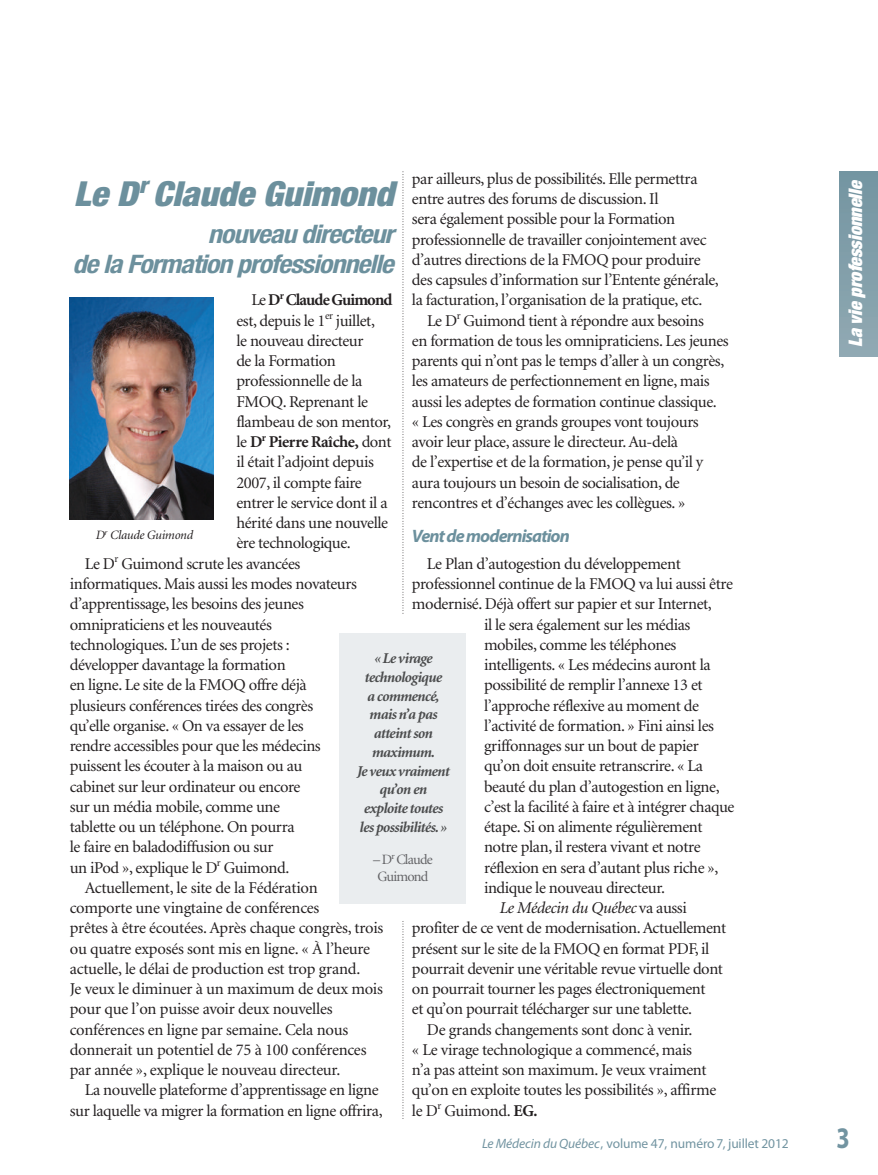
<style>
.page{position:relative;width:878px;height:1175px;background:#fff}
.page>*{position:absolute;margin:0;border:0;box-sizing:border-box;transform-origin:0 0}
.t1{font:italic 900 condensed 34.5px "Helvetica Neue";letter-spacing:-.005em;color:#6c909d;scale:1.05 1}
.t2{font:700 30px "Myriad Pro";color:#7294a1;scale:.8 1}
.t3{font:italic 700 condensed 25.5px/30px "Helvetica Neue";letter-spacing:-.035em;color:#6c909d;text-align:right;scale:1.1 1}
.t4{font:italic 900 expanded 18.75px "Helvetica Neue";color:#fff}
.t5{font:italic 700 18px "Myriad Pro";letter-spacing:-.05em;color:#6c909d}
.t6{font:16.5px "Minion";letter-spacing:-.025em;color:#231f20}
.t7{font:italic 16.5px "Minion";letter-spacing:-.025em;color:#231f20}
.t8{font:700 16.5px "Minion";letter-spacing:-.025em;color:#231f20}
.t9{font:700 16.5px "Minion";letter-spacing:-.05em;color:#231f20}
.t10{font:italic 700 15px/18.8px "Minion";letter-spacing:-.045em;color:#4b4c4d;text-align:center}
.t11{font:14.25px/16.5px "Minion";letter-spacing:-.055em;color:#636366;text-align:center}
.t12{font:13.5px "Myriad Pro";letter-spacing:-.01em;color:#7294a1}
.t13{font:italic 12.75px "Minion";letter-spacing:-.015em;color:#231f20}
.s1{font-style:normal}
.s2{font-weight:700}
.s3{font-style:italic}
.s4{font-weight:400}
</style>
<div class="page">
<img style="left:70px;top:297px;width:144px;height:223px">
<div style="left:340px;top:633px;width:126px;height:270px;background:#eaedef"></div>
<svg style="left:402px;top:172px;width:1px;height:442px"></svg>
<svg style="left:402px;top:921px;width:1px;height:198px"></svg>
<div style="left:839px;top:172px;width:39px;height:184px;background:linear-gradient(to bottom,#7395a1,#90a9b3)"></div>
<p class="t6" style="left:412px;top:172px;width:287px">par ailleurs, plus de possibilités. Elle permettra</p>
<p class="t6" style="left:412px;top:192px;width:248px">entre autres des forums de discussion. Il</p>
<p class="t6" style="left:412px;top:212px;width:265px">sera également possible pour la Formation</p>
<p class="t6" style="left:412px;top:233px;width:296px">professionnelle de travailler conjointement avec</p>
<p class="t6" style="left:412px;top:253px;width:290px">d’autres directions de la FMOQ pour produire</p>
<p class="t6" style="left:412px;top:273px;width:308px">des capsules d’information sur l’Entente générale,</p>
<p class="t6" style="left:412px;top:293px;width:292px">la facturation, l’organisation de la pratique, etc.</p>
<p class="t6" style="left:427px;top:314px;width:278px">Le D<sup>r</sup> Guimond tient à répondre aux besoins</p>
<p class="t6" style="left:412px;top:334px;width:318px">en formation de tous les omnipraticiens. Les jeunes</p>
<p class="t6" style="left:412px;top:354px;width:314px">parents qui n’ont pas le temps d’aller à un congrès,</p>
<p class="t6" style="left:412px;top:375px;width:299px">les amateurs de perfectionnement en ligne, mais</p>
<p class="t6" style="left:412px;top:395px;width:306px">aussi les adeptes de formation continue classique.</p>
<p class="t6" style="left:412px;top:415px;width:288px">« Les congrès en grands groupes vont toujours</p>
<p class="t6" style="left:412px;top:435px;width:267px">avoir leur place, assure le directeur. Au-delà</p>
<p class="t6" style="left:412px;top:456px;width:293px">de l’expertise et de la formation, je pense qu’il y</p>
<p class="t6" style="left:412px;top:476px;width:269px">aura toujours un besoin de socialisation, de</p>
<p class="t6" style="left:412px;top:496px;width:275px">rencontres et d’échanges avec les collègues. »</p>
<p class="t5" style="left:412px;top:529px;width:159px">Vent de modernisation</p>
<p class="t6" style="left:427px;top:557px;width:255px">Le Plan d’autogestion du développement</p>
<p class="t6" style="left:412px;top:577px;width:322px">professionnel continue de la FMOQ va lui aussi être</p>
<p class="t6" style="left:412px;top:597px;width:301px">modernisé. Déjà offert sur papier et sur Internet,</p>
<p class="t6" style="left:484px;top:618px;width:208px">il le sera également sur les médias</p>
<p class="t6" style="left:484px;top:638px;width:194px">mobiles, comme les téléphones</p>
<p class="t6" style="left:484px;top:658px;width:228px">intelligents. « Les médecins auront la</p>
<p class="t6" style="left:484px;top:678px;width:220px">possibilité de remplir l’annexe 13 et</p>
<p class="t6" style="left:484px;top:699px;width:216px">l’approche réflexive au moment de</p>
<p class="t6" style="left:484px;top:719px;width:231px">l’activité de formation. » Fini ainsi les</p>
<p class="t6" style="left:484px;top:739px;width:216px">griffonnages sur un bout de papier</p>
<p class="t6" style="left:484px;top:759px;width:220px">qu’on doit ensuite retranscrire. « La</p>
<p class="t6" style="left:484px;top:779px;width:237px">beauté du plan d’autogestion en ligne,</p>
<p class="t6" style="left:484px;top:800px;width:252px">c’est la facilité à faire et à intégrer chaque</p>
<p class="t6" style="left:484px;top:820px;width:220px">étape. Si on alimente régulièrement</p>
<p class="t6" style="left:484px;top:840px;width:218px">notre plan, il restera vivant et notre</p>
<p class="t6" style="left:484px;top:860px;width:236px">réflexion en sera d’autant plus riche »,</p>
<p class="t6" style="left:484px;top:881px;width:182px">indique le nouveau directeur.</p>
<p class="t7" style="left:499px;top:901px;width:189px">Le Médecin du Québec <span class="s1">va aussi</span></p>
<p class="t6" style="left:412px;top:921px;width:316px">profiter de ce vent de modernisation. Actuellement</p>
<p class="t6" style="left:412px;top:941px;width:299px">présent sur le site de la FMOQ en format PDF, il</p>
<p class="t6" style="left:412px;top:962px;width:312px">pourrait devenir une véritable revue virtuelle dont</p>
<p class="t6" style="left:412px;top:982px;width:295px">on pourrait tourner les pages électroniquement</p>
<p class="t6" style="left:412px;top:1002px;width:282px">et qu’on pourrait télécharger sur une tablette.</p>
<p class="t6" style="left:427px;top:1022px;width:267px">De grands changements sont donc à venir.</p>
<p class="t6" style="left:412px;top:1043px;width:281px">« Le virage technologique a commencé, mais</p>
<p class="t6" style="left:412px;top:1063px;width:296px">n’a pas atteint son maximum. Je veux vraiment</p>
<p class="t6" style="left:412px;top:1083px;width:306px">qu’on en exploite toutes les possibilités », affirme</p>
<p class="t6" style="left:412px;top:1104px;width:127px">le D<sup>r</sup> Guimond. <span class="s2">EG.</span></p>
<p class="t12" style="left:482px;top:1138px;width:308px"><span class="s3">Le Médecin du Québec</span>, volume 47, numéro 7, juillet 2012</p>
<h2 class="t2" style="left:836px;top:1126px;width:18px">3</h2>
<p class="t4" style="left:848px;top:347px;width:169px;rotate:-90deg">La vie professionnelle</p>
<h1 class="t1" style="left:74px;top:181px;width:306px">Le D<sup>r</sup> Claude Guimond</h1>
<h3 class="t3" style="left:72px;top:221px;width:294px">nouveau directeur<br>de la Formation professionnelle</h3>
<p class="t9" style="left:251px;top:294px;width:143px"><span class="s4">Le</span> D<sup>r</sup> Claude Guimond</p>
<p class="t6" style="left:236px;top:314px;width:140px">est, depuis le 1<sup>er</sup> juillet,</p>
<p class="t6" style="left:236px;top:334px;width:129px">le nouveau directeur</p>
<p class="t6" style="left:236px;top:354px;width:101px">de la Formation</p>
<p class="t6" style="left:236px;top:375px;width:127px">professionnelle de la</p>
<p class="t6" style="left:236px;top:395px;width:133px">FMOQ. Reprenant le</p>
<p class="t6" style="left:236px;top:415px;width:156px">flambeau de son mentor,</p>
<p class="t8" style="left:236px;top:435px;width:157px"><span class="s4">le</span> D<sup>r</sup> Pierre Raîche, <span class="s4">dont</span></p>
<p class="t6" style="left:236px;top:456px;width:139px">il était l’adjoint depuis</p>
<p class="t6" style="left:236px;top:476px;width:127px">2007, il compte faire</p>
<p class="t6" style="left:236px;top:496px;width:153px">entrer le service dont il a</p>
<p class="t6" style="left:236px;top:516px;width:153px">hérité dans une nouvelle</p>
<p class="t6" style="left:236px;top:537px;width:116px">ère technologique.</p>
<p class="t6" style="left:85px;top:557px;width:217px">Le D<sup>r</sup> Guimond scrute les avancées</p>
<p class="t6" style="left:70px;top:577px;width:288px">informatiques. Mais aussi les modes novateurs</p>
<p class="t6" style="left:70px;top:597px;width:236px">d’apprentissage, les besoins des jeunes</p>
<p class="t6" style="left:70px;top:618px;width:204px">omnipraticiens et les nouveautés</p>
<p class="t6" style="left:70px;top:638px;width:221px">technologiques. L’un de ses projets :</p>
<p class="t6" style="left:70px;top:658px;width:217px">développer davantage la formation</p>
<p class="t6" style="left:70px;top:678px;width:238px">en ligne. Le site de la FMOQ offre déjà</p>
<p class="t6" style="left:70px;top:699px;width:245px">plusieurs conférences tirées des congrès</p>
<p class="t6" style="left:70px;top:719px;width:235px">qu’elle organise. « On va essayer de les</p>
<p class="t6" style="left:70px;top:739px;width:252px">rendre accessibles pour que les médecins</p>
<p class="t6" style="left:70px;top:759px;width:234px">puissent les écouter à la maison ou au</p>
<p class="t6" style="left:70px;top:779px;width:232px">cabinet sur leur ordinateur ou encore</p>
<p class="t6" style="left:70px;top:800px;width:212px">sur un média mobile, comme une</p>
<p class="t6" style="left:70px;top:820px;width:226px">tablette ou un téléphone. On pourra</p>
<p class="t6" style="left:70px;top:840px;width:205px">le faire en baladodiffusion ou sur</p>
<p class="t6" style="left:70px;top:860px;width:221px">un iPod », explique le D<sup>r</sup> Guimond.</p>
<p class="t6" style="left:85px;top:881px;width:234px">Actuellement, le site de la Fédération</p>
<p class="t6" style="left:70px;top:901px;width:251px">comporte une vingtaine de conférences</p>
<p class="t6" style="left:70px;top:921px;width:315px">prêtes à être écoutées. Après chaque congrès, trois</p>
<p class="t6" style="left:70px;top:942px;width:302px">ou quatre exposés sont mis en ligne. « À l’heure</p>
<p class="t6" style="left:70px;top:962px;width:292px">actuelle, le délai de production est trop grand.</p>
<p class="t6" style="left:70px;top:982px;width:315px">Je veux le diminuer à un maximum de deux mois</p>
<p class="t6" style="left:70px;top:1002px;width:264px">pour que l’on puisse avoir deux nouvelles</p>
<p class="t6" style="left:70px;top:1022px;width:280px">conférences en ligne par semaine. Cela nous</p>
<p class="t6" style="left:70px;top:1043px;width:298px">donnerait un potentiel de 75 à 100 conférences</p>
<p class="t6" style="left:70px;top:1063px;width:272px">par année », explique le nouveau directeur.</p>
<p class="t6" style="left:85px;top:1083px;width:295px">La nouvelle plateforme d’apprentissage en ligne</p>
<p class="t6" style="left:70px;top:1103px;width:314px">sur laquelle va migrer la formation en ligne offrira,</p>
<p class="t13" style="left:95px;top:530px;width:99px">D<sup>r</sup> Claude Guimond</p>
<p class="t10" style="left:356px;top:650px;width:94px">« Le virage technologique<br>a commencé, mais n’a pas atteint son maximum.<br>Je veux vraiment qu’on en exploite toutes les possibilités. »</p>
<p class="t11" style="left:373px;top:852px;width:61px">– D<sup>r</sup> Claude<br>Guimond</p>
</div>
